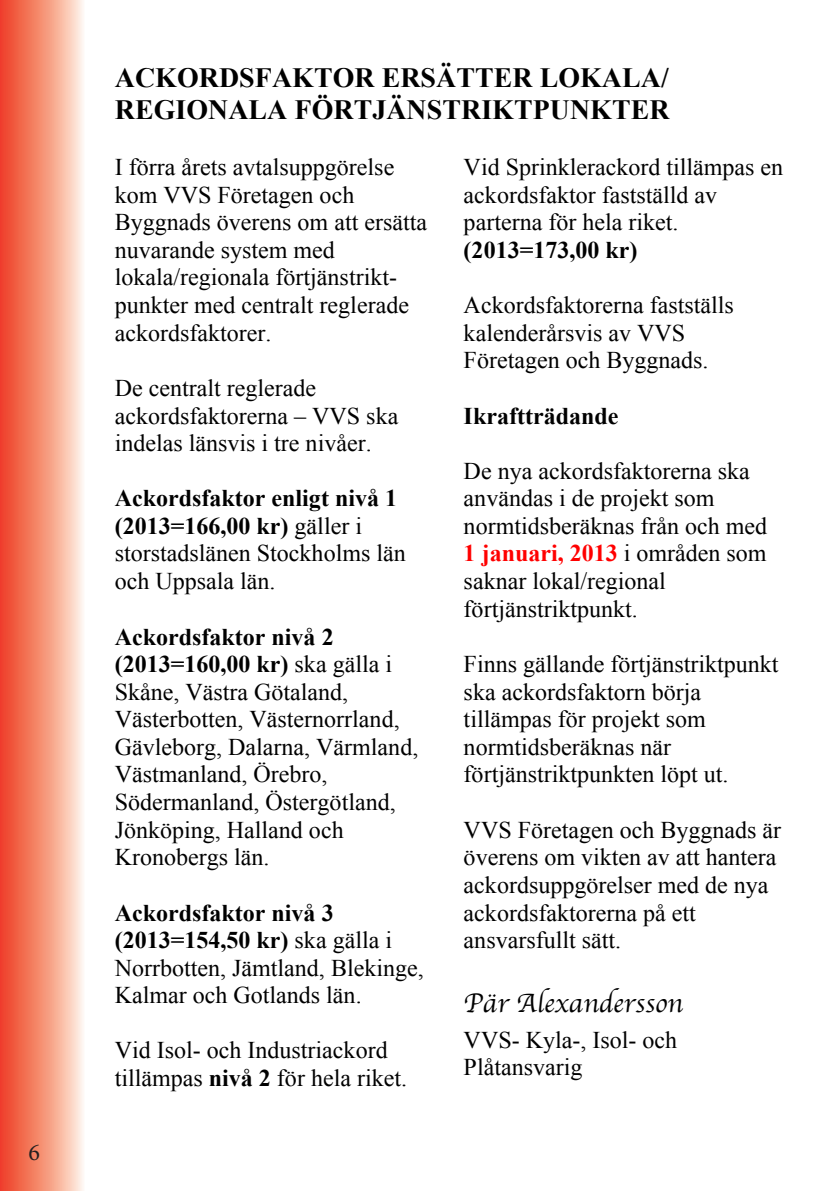
<style>
.page{position:relative;width:840px;height:1191px;background:#fff}
.page>*{position:absolute;margin:0;border:0;box-sizing:border-box;transform-origin:0 0}
.t1{font:700 27.8px/32.2px "Times New Roman";letter-spacing:.005em;color:#000}
.t2{font:27.8px "Apple Chancery";letter-spacing:.005em;color:#000}
.t3{font:24px/27.6px "Times New Roman";color:#000}
.t4{font:700 24px "Times New Roman";color:#000}
.t5{font:24px "Minion Pro";color:#231f20}
.s1{font-weight:700}
.s2{font-weight:700;color:#f00}
</style>
<div class="page">
<svg style="left:0;top:0;width:83px;height:1191px;background:#f5937b"></svg>
<p class="t5" style="left:28px;top:1136px;width:13px">6</p>
<p class="t1" style="left:115px;top:61px;width:556px">ACKORDSFAKTOR ERSÄTTER LOKALA/<br>REGIONALA FÖRTJÄNSTRIKTPUNKTER</p>
<p class="t3" style="left:115px;top:153px;width:313px">I förra årets avtalsuppgörelse kom VVS Företagen och<br>Byggnads överens om att ersätta nuvarande system med lokala/regionala förtjänstrikt&shy;punkter med centralt reglerade ackordsfaktorer.</p>
<p class="t3" style="left:115px;top:373px;width:285px">De centralt reglerade ackordsfaktorerna – VVS ska indelas länsvis i tre nivåer.</p>
<p class="t3" style="left:115px;top:484px;width:292px"><span class="s1">Ackordsfaktor enligt nivå 1 (2013=166,00 kr)</span> gäller i storstadslänen Stockholms län och Uppsala län.</p>
<p class="t3" style="left:115px;top:622px;width:305px"><span class="s1">Ackordsfaktor nivå 2 (2013=160,00 kr)</span> ska gälla i<br>Skåne, Västra Götaland,<br>Västerbotten, Västernorrland,<br>Gävleborg, Dalarna, Värmland,<br>Västmanland, Örebro,<br>Södermanland, Östergötland,<br>Jönköping, Halland och<br>Kronobergs län.</p>
<p class="t3" style="left:115px;top:898px;width:310px"><span class="s1">Ackordsfaktor nivå 3 (2013=154,50 kr)</span> ska gälla i<br>Norrbotten, Jämtland, Blekinge,<br>Kalmar och Gotlands län.</p>
<p class="t3" style="left:115px;top:1036px;width:293px">Vid Isol- och Industriackord tillämpas <span class="s1">nivå 2</span> för hela riket.</p>
<p class="t3" style="left:463px;top:153px;width:321px">Vid Sprinklerackord tillämpas en ackordsfaktor fastställd av parterna för hela riket.</p>
<p class="t4" style="left:463px;top:233px;width:175px">(2013=173,00 kr)</p>
<p class="t3" style="left:463px;top:291px;width:271px">Ackordsfaktorerna fastställs kalenderårsvis av VVS<br>Företagen och Byggnads.</p>
<p class="t4" style="left:463px;top:399px;width:156px">Ikraftträdande</p>
<p class="t3" style="left:463px;top:457px;width:305px">De nya ackordsfaktorerna ska användas i de projekt som normtidsberäknas från och med<br><span class="s2">1 januari, 2013</span> i områden som saknar lokal/regional förtjänstriktpunkt.</p>
<p class="t3" style="left:463px;top:649px;width:316px">Finns gällande förtjänstriktpunkt ska ackordsfaktorn börja tillämpas för projekt som normtidsberäknas när förtjänstriktpunkten löpt ut.</p>
<p class="t3" style="left:463px;top:815px;width:319px">VVS Företagen och Byggnads är överens om vikten av att hantera ackordsuppgörelser med de nya ackordsfaktorerna på ett ansvarsfullt sätt.</p>
<p class="t2" style="left:463px;top:981px;width:221px">Pär Alexandersson</p>
<p class="t3" style="left:463px;top:1025px;width:215px">VVS- Kyla-, Isol- och<br>Plåtansvarig</p>
</div>
